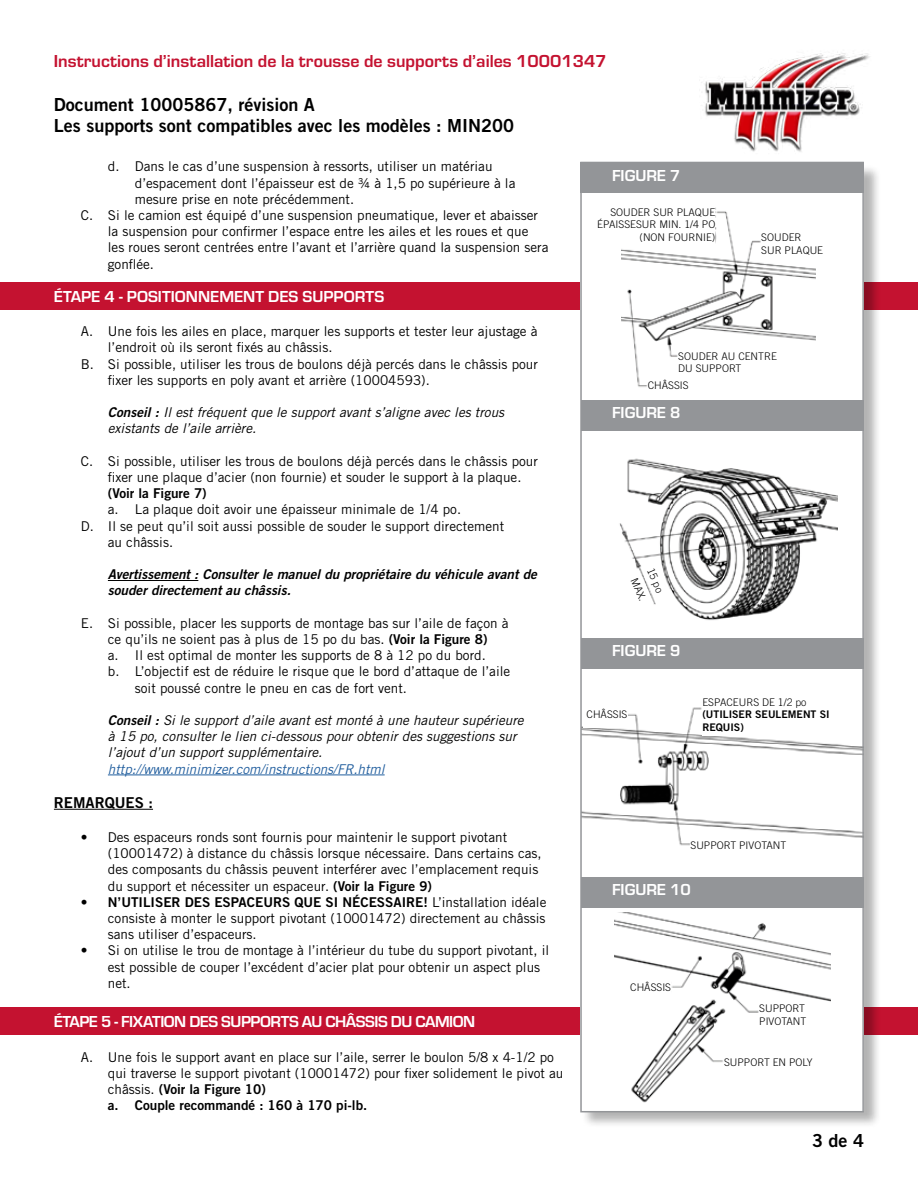
<style>
.page{position:relative;width:918px;height:1188px;background:#fff}
.page>*{position:absolute;margin:0;border:0;box-sizing:border-box;transform-origin:0 0}
.t1{font:18px/21.6px "Trade Gothic LT Std Bd 2";color:#000}
.t2{font:700 18px "Eurostile";color:#c41230}
.t3{font:700 16.5px "Eurostile";color:#fff}
.t4{font:700 16.5px "Eurostile";letter-spacing:-.03em;color:#fff}
.t5{font:15px "Trade Gothic LT Std Bd 2";color:#000}
.t6{font:13.5px/16.2px "Trade Gothic LT Std";color:#000}
.t7{font:italic 13.5px/16.2px "Trade Gothic LT Std";color:#000}
.t8{font:13.5px/16.2px "Trade Gothic LT Std Bd 2";color:#000}
.t9{font:13.5px/16.2px "Trade Gothic LT Std Bd 2 Obl";color:#000}
.t10{font:italic 13.5px "Trade Gothic LT Std";color:#215e9e}
.t11{font:300 10.5px/12.6px "Trade Gothic LT Std";color:#000}
.t12{font:10.5px/12.6px "Trade Gothic LT Std Bd 2";color:#000}
.s1{font-family:"Trade Gothic LT Std Bd 2 Obl";font-style:normal}
.s2{font-family:"Trade Gothic LT Std Bd 2"}
.s3{font-family:"Trade Gothic LT Std"}
</style>
<div class="page">
<div style="left:0;top:282px;width:918px;height:27px;background:#c41230"></div>
<div style="left:0;top:1008px;width:918px;height:27px;background:#c41230"></div>
<hr style="left:108px;top:580px;width:90px;height:1px;background:#000">
<hr style="left:108px;top:775px;width:277px;height:1px;background:#215e9e">
<hr style="left:54px;top:809px;width:99px;height:1px;background:#000">
<div style="left:582px;top:164px;width:300px;height:964px;background:#000;opacity:.3"></div>
<div style="left:580px;top:163px;width:284px;height:948px;background:#fff"></div>
<img style="left:583px;top:707px;width:278px;height:139px">
<div style="left:580px;top:162px;width:284px;height:31px;background:#939598"></div>
<div style="left:581px;top:400px;width:283px;height:30px;background:#939598"></div>
<div style="left:581px;top:639px;width:283px;height:30px;background:#939598"></div>
<div style="left:581px;top:878px;width:283px;height:30px;background:#939598"></div>
<div style="left:580px;top:162px;width:284px;height:950px;border:2px solid #939598"></div>
<img style="left:701px;top:52px;width:169px;height:100px">
<img style="left:608px;top:458px;width:230px;height:181px">
<img style="left:622px;top:207px;width:194px;height:180px">
<img style="left:614px;top:913px;width:216px;height:190px">
<div style="left:761px;top:226px;width:65px;height:35px;background:#fff"></div>
<div style="left:678px;top:349px;width:104px;height:26px;background:#fff"></div>
<div style="left:648px;top:373px;width:101px;height:25px;background:#fff"></div>
<div style="left:587px;top:203px;width:128px;height:43px;background:#fff"></div>
<svg style="left:624px;top:565px;width:45px;height:45px"></svg>
<div style="left:583px;top:702px;width:45px;height:25px;background:#fff"></div>
<div style="left:691px;top:837px;width:116px;height:17px;background:#fff"></div>
<div style="left:702px;top:698px;width:155px;height:37px;background:#fff"></div>
<div style="left:617px;top:975px;width:54px;height:25px;background:#fff"></div>
<div style="left:759px;top:1005px;width:68px;height:28px;background:#fff"></div>
<div style="left:724px;top:1055px;width:109px;height:15px;background:#fff"></div>
<h1 class="t2" style="left:54px;top:49px;width:554px">Instructions d’installation de la trousse de supports d’ailes 10001347</h1>
<h1 class="t1" style="left:54px;top:93px;width:462px">Document 10005867, révision A<br>Les supports sont compatibles avec les modèles : MIN200</h1>
<p class="t6" style="left:108px;top:158px;width:386px">d. Dans le cas d’une suspension à ressorts, utiliser un matériau</p>
<p class="t6" style="left:135px;top:175px;width:382px">d’espacement dont l’épaisseur est de ¾ à 1,5 po supérieure à la</p>
<p class="t6" style="left:135px;top:191px;width:221px">mesure prise en note précédemment.</p>
<p class="t6" style="left:81px;top:207px;width:459px">C. Si le camion est équipé d’une suspension pneumatique, lever et abaisser</p>
<p class="t6" style="left:108px;top:223px;width:422px">la suspension pour confirmer l’espace entre les ailes et les roues et que</p>
<p class="t6" style="left:108px;top:239px;width:442px">les roues seront centrées entre l’avant et l’arrière quand la suspension sera</p>
<p class="t6" style="left:108px;top:256px;width:48px">gonflée.</p>
<p class="t3" style="left:54px;top:285px;width:332px">ÉTAPE 4 - POSITIONNEMENT DES SUPPORTS</p>
<p class="t6" style="left:81px;top:323px;width:458px">A. Une fois les ailes en place, marquer les supports et tester leur ajustage à</p>
<p class="t6" style="left:108px;top:339px;width:226px">l’endroit où ils seront fixés au châssis.</p>
<p class="t6" style="left:81px;top:355px;width:459px">B. Si possible, utiliser les trous de boulons déjà percés dans le châssis pour</p>
<p class="t6" style="left:108px;top:372px;width:324px">fixer les supports en poly avant et arrière (10004593).</p>
<p class="t7" style="left:108px;top:404px;width:398px"><span class="s1">Conseil :</span> Il est fréquent que le support avant s’aligne avec les trous existants de l’aile arrière.</p>
<p class="t6" style="left:108px;top:453px;width:432px;text-indent:-27px">C. Si possible, utiliser les trous de boulons déjà percés dans le châssis pour fixer une plaque d’acier (non fournie) et souder le support à la plaque.</p>
<p class="t8" style="left:108px;top:485px;width:100px">(Voir la Figure 7)</p>
<p class="t6" style="left:108px;top:501px;width:355px">a. La plaque doit avoir une épaisseur minimale de 1/4 po.</p>
<p class="t6" style="left:81px;top:517px;width:425px">D. Il se peut qu’il soit aussi possible de souder le support directement</p>
<p class="t6" style="left:108px;top:534px;width:67px">au châssis.</p>
<p class="t9" style="left:108px;top:566px;width:431px">Avertissement : Consulter le manuel du propriétaire du véhicule avant de souder directement au châssis.</p>
<p class="t6" style="left:81px;top:615px;width:429px">E. Si possible, placer les supports de montage bas sur l’aile de façon à</p>
<p class="t6" style="left:108px;top:631px;width:381px">ce qu’ils ne soient pas à plus de 15 po du bas. <span class="s2">(Voir la Figure 8)</span></p>
<p class="t6" style="left:108px;top:647px;width:379px">a. Il est optimal de monter les supports de 8 à 12 po du bord.</p>
<p class="t6" style="left:108px;top:663px;width:404px">b. L’objectif est de réduire le risque que le bord d’attaque de l’aile</p>
<p class="t6" style="left:135px;top:679px;width:274px">soit poussé contre le pneu en cas de fort vent.</p>
<p class="t7" style="left:108px;top:712px;width:417px"><span class="s1">Conseil :</span> Si le support d’aile avant est monté à une hauteur supérieure à 15 po, consulter le lien ci-dessous pour obtenir des suggestions sur l’ajout d’un support supplémentaire.</p>
<p class="t10" style="left:108px;top:761px;width:278px">http://www.minimizer.com/instructions/FR.html</p>
<p class="t5" style="left:54px;top:793px;width:101px">REMARQUES :</p>
<p class="t6" style="left:108px;top:829px;width:435px;text-indent:-27px">• Des espaceurs ronds sont fournis pour maintenir le support pivotant (10001472) à distance du châssis lorsque nécessaire. Dans certains cas, des composants du châssis peuvent interférer avec l’emplacement requis du support et nécessiter un espaceur. <span class="s2">(Voir la Figure 9)</span></p>
<p class="t8" style="left:81px;top:894px;width:467px">• N’UTILISER DES ESPACEURS QUE SI NÉCESSAIRE! <span class="s3">L’installation idéale</span></p>
<p class="t6" style="left:108px;top:910px;width:439px">consiste à monter le support pivotant (10001472) directement au châssis sans utiliser d’espaceurs.</p>
<p class="t6" style="left:108px;top:942px;width:443px;text-indent:-27px">• Si on utilise le trou de montage à l’intérieur du tube du support pivotant, il est possible de couper l’excédent d’acier plat pour obtenir un aspect plus net.</p>
<p class="t4" style="left:54px;top:1010px;width:423px">ÉTAPE 5 - FIXATION DES SUPPORTS AU CHÂSSIS DU CAMION</p>
<p class="t6" style="left:108px;top:1048px;width:457px;text-indent:-27px">A. Une fois le support avant en place sur l’aile, serrer le boulon 5/8 x 4-1/2 po qui traverse le support pivotant (10001472) pour fixer solidement le pivot au</p>
<p class="t8" style="left:108px;top:1081px;width:261px"><span class="s3">châssis.</span> (Voir la Figure 10)<br>a. Couple recommandé : 160 à 170 pi-lb.</p>
<p class="t3" style="left:612px;top:164px;width:70px">FIGURE 7</p>
<p class="t11" style="left:597px;top:206px;width:120px;text-align:right">SOUDER SUR PLAQUE<br>ÉPAISSESUR MIN. 1/4 PO (NON FOURNIE)</p>
<p class="t11" style="left:761px;top:231px;width:63px">SOUDER<br>SUR PLAQUE</p>
<p class="t11" style="left:678px;top:350px;width:100px">SOUDER AU CENTRE<br>DU SUPPORT</p>
<p class="t11" style="left:648px;top:379px;width:42px">CHÂSSIS</p>
<p class="t3" style="left:612px;top:400px;width:70px">FIGURE 8</p>
<p class="t11" style="left:659px;top:565px;width:28px;line-height:18.6px;rotate:67deg">15 po<br>MAX.</p>
<p class="t3" style="left:612px;top:639px;width:70px">FIGURE 9</p>
<p class="t11" style="left:587px;top:708px;width:42px">CHÂSSIS</p>
<p class="t11" style="left:702px;top:696px;width:106px">ESPACEURS DE 1/2 po</p>
<p class="t12" style="left:702px;top:708px;width:129px">(UTILISER SEULEMENT SI<br>REQUIS)</p>
<p class="t11" style="left:691px;top:839px;width:97px">SUPPORT PIVOTANT</p>
<p class="t3" style="left:612px;top:878px;width:80px">FIGURE 10</p>
<p class="t11" style="left:630px;top:981px;width:42px">CHÂSSIS</p>
<p class="t11" style="left:759px;top:1002px;width:49px">SUPPORT<br>PIVOTANT</p>
<p class="t11" style="left:724px;top:1056px;width:90px">SUPPORT EN POLY</p>
<h1 class="t1" style="left:812px;top:1129px;width:53px">3 de 4</h1>
</div>
